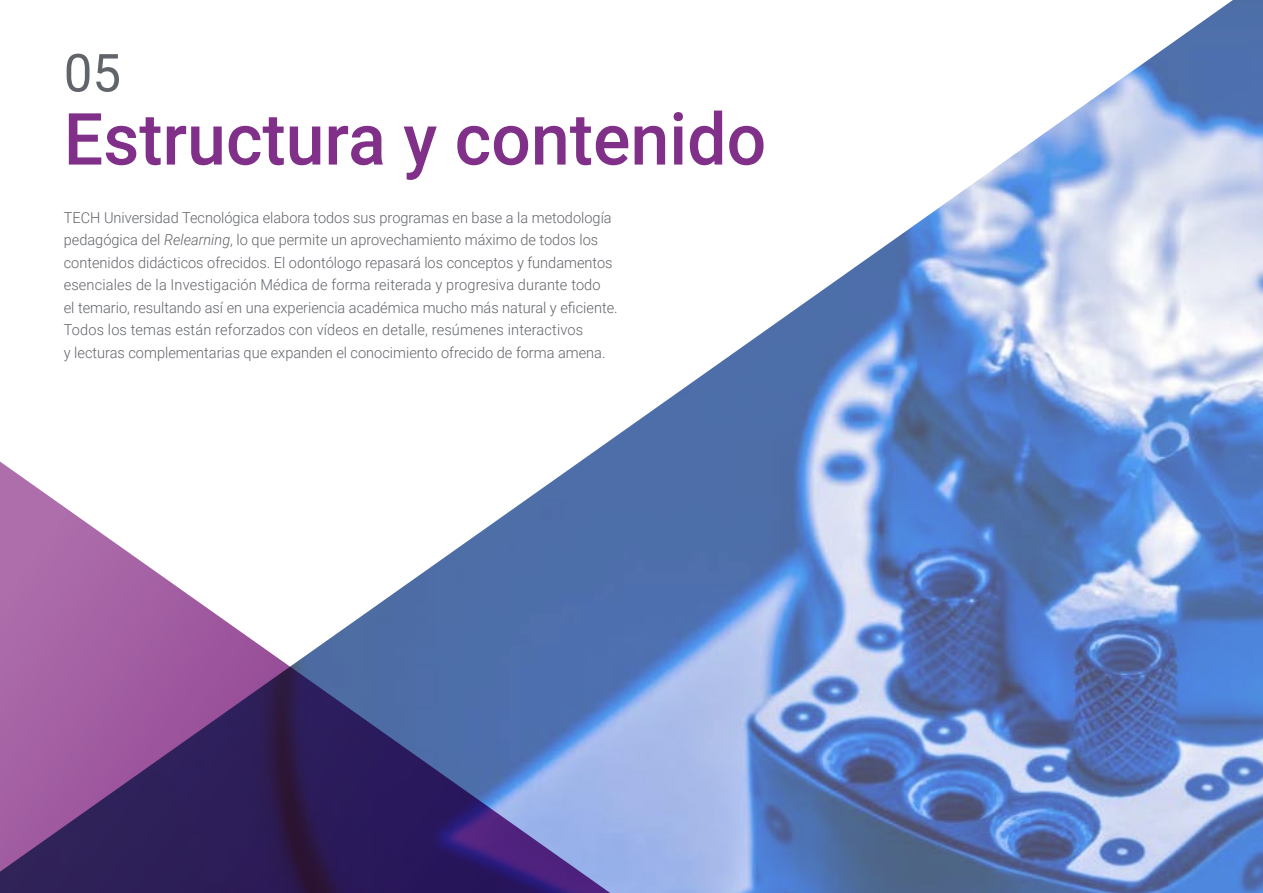
<style>
.page{position:relative;width:1263px;height:893px;background:#fff}
.page>*{position:absolute;margin:0;border:0;box-sizing:border-box;transform-origin:0 0}
.t1{font:500 72px "Roboto";color:#813089}
.t2{font:52.5px "Roboto";color:#61646a}
.t3{font:300 15px/22.5px "Roboto";color:#61646a}
.s1{font-style:italic}
</style>
<div class="page">
<img style="left:602px;top:0;width:661px;height:893px">
<svg style="left:0;top:446px;width:640px;height:447px"></svg>
<h2 class="t2" style="left:64px;top:36px;width:59px">05</h2>
<h1 class="t1" style="left:64px;top:89px;width:704px">Estructura y contenido</h1>
<p class="t3" style="left:64px;top:205px;width:555px">TECH Universidad Tecnológica elabora todos sus programas en base a la metodología pedagógica del <span class="s1">Relearning</span>, lo que permite un aprovechamiento máximo de todos los contenidos didácticos ofrecidos. El odontólogo repasará los conceptos y fundamentos esenciales de la Investigación Médica de forma reiterada y progresiva durante todo<br>el temario, resultando así en una experiencia académica mucho más natural y eficiente.<br>Todos los temas están reforzados con vídeos en detalle, resúmenes interactivos<br>y lecturas complementarias que expanden el conocimiento ofrecido de forma amena.</p>
</div>
